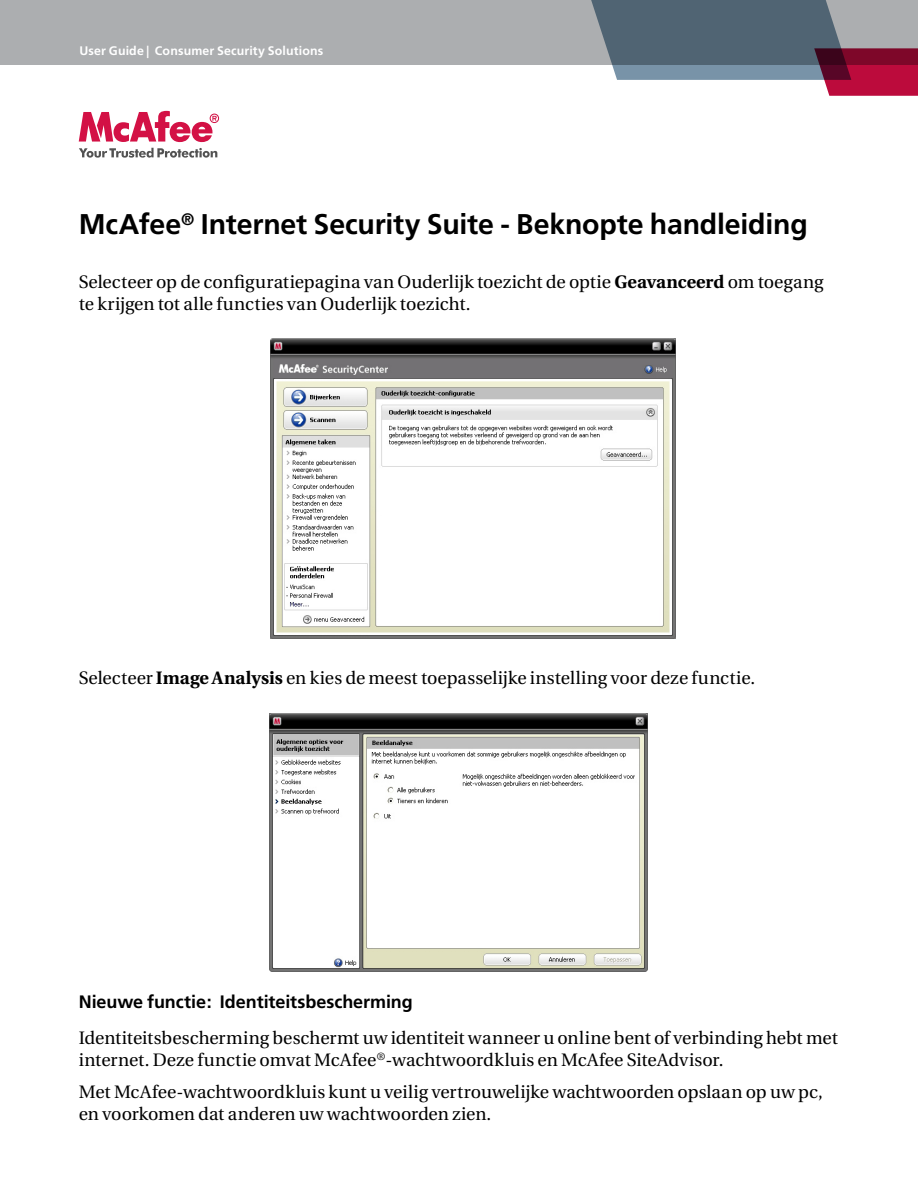
<style>
.page{position:relative;width:918px;height:1188px;background:#fff}
.page>*{position:absolute;margin:0;border:0;box-sizing:border-box;transform-origin:0 0}
.t1{font:700 28.5px "Frutiger";letter-spacing:-.005em;color:#000}
.t2{font:18px/21.6px "Utopia";color:#000}
.t3{font:700 18px "Frutiger";letter-spacing:-.005em;color:#000}
.t4{font:700 12.3px "Frutiger";letter-spacing:.015em;color:#fff}
.s1{font-weight:700}
</style>
<div class="page">
<div style="left:0;top:0;width:918px;height:65px;background:#acaeb0"></div>
<svg style="left:591px;top:0;width:327px;height:96px"></svg>
<svg style="left:79px;top:111px;width:140px;height:31px"></svg>
<svg style="left:79px;top:148px;width:138px;height:10px"></svg>
<img style="left:271px;top:339px;width:405px;height:299px">
<img style="left:270px;top:714px;width:378px;height:257px">
<p class="t4" style="left:79px;top:43px;width:245px">User Guide | Consumer Security Solutions</p>
<h1 class="t1" style="left:79px;top:207px;width:731px">McAfee<sup>®</sup> Internet Security Suite - Beknopte handleiding</h1>
<p class="t2" style="left:79px;top:271px;width:746px">Selecteer op de configuratiepagina van Ouderlijk toezicht de optie <span class="s1">Geavanceerd</span> om toegang te krijgen tot alle functies van Ouderlijk toezicht.</p>
<p class="t2" style="left:79px;top:667px;width:678px">Selecteer <span class="s1">Image Analysis</span> en kies de meest toepasselijke instelling voor deze functie.</p>
<p class="t3" style="left:79px;top:991px;width:336px">Nieuwe functie: Identiteitsbescherming</p>
<p class="t2" style="left:79px;top:1027px;width:761px">Identiteitsbescherming beschermt uw identiteit wanneer u online bent of verbinding hebt met internet. Deze functie omvat McAfee<sup>®</sup>-wachtwoordkluis en McAfee SiteAdvisor.</p>
<p class="t2" style="left:79px;top:1081px;width:746px">Met McAfee-wachtwoordkluis kunt u veilig vertrouwelijke wachtwoorden opslaan op uw pc, en voorkomen dat anderen uw wachtwoorden zien.</p>
</div>
